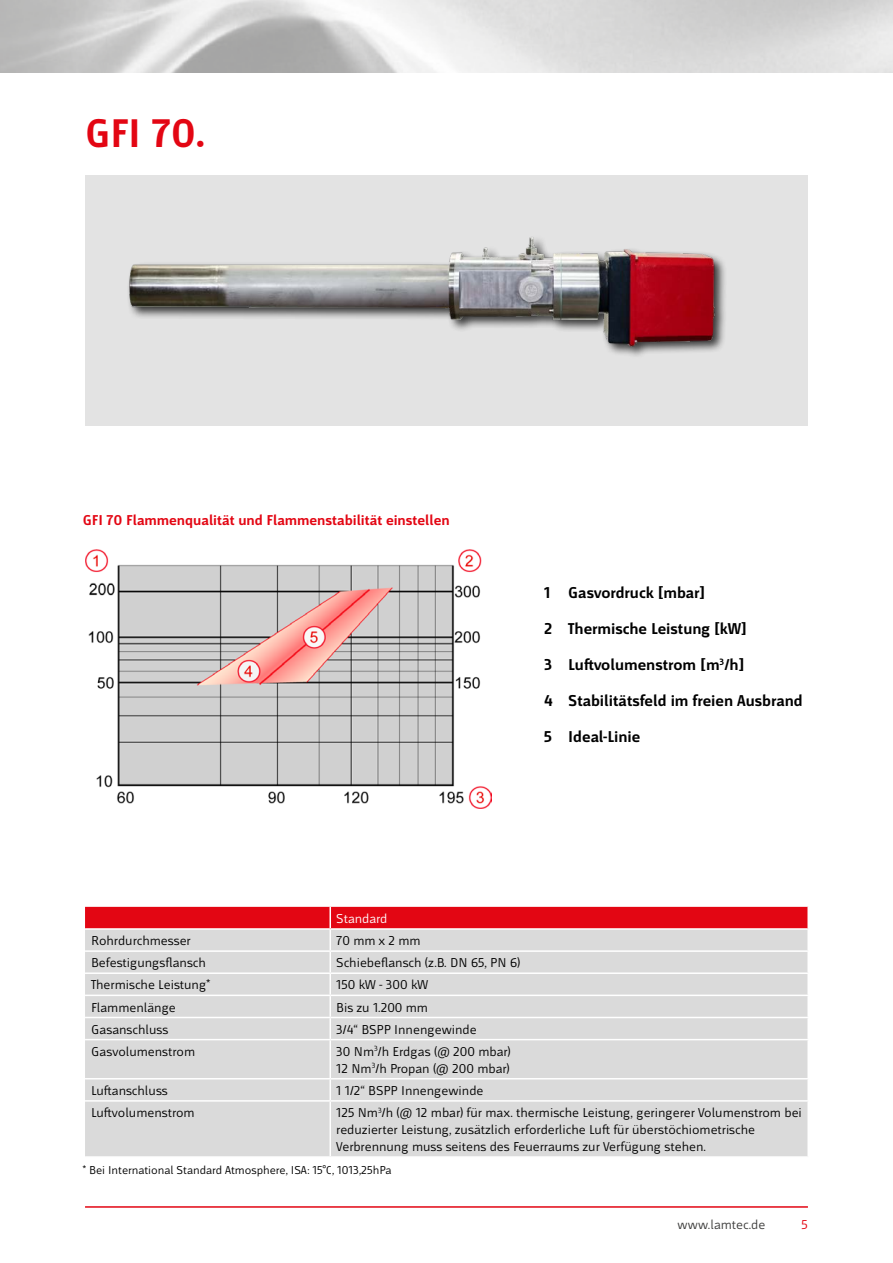
<style>
.page{position:relative;width:893px;height:1263px;background:#fff}
.page>*{position:absolute;margin:0;border:0;box-sizing:border-box;transform-origin:0 0}
.t1{font:700 42px "Mr Jones";color:#e30613}
.t2{font:700 16.5px/36px "Mr Jones";color:#000}
.t3{font:700 15px "Mr Jones";color:#e30613}
.t4{font:13.5px/17px "Mr Jones";color:#000}
.t5{font:13.5px "Mr Jones";color:#3c3c3b}
.t6{font:13.5px "Mr Jones";color:#fff}
.t7{font:13.5px "Mr Jones";color:#e30613}
.t8{font:12px "Mr Jones";color:#000}
</style>
<div class="page">
<hr style="left:85px;top:1206px;width:723px;height:2px;background:#e30613">
<div style="left:85px;top:907px;width:722px;height:21px;background:#e30613"></div>
<div style="left:85px;top:930px;width:722px;height:226px;background:#dadada"></div>
<hr style="left:329px;top:907px;width:2px;height:21px;background:#fff">
<hr style="left:329px;top:930px;width:2px;height:20px;background:#fff">
<hr style="left:329px;top:952px;width:2px;height:20px;background:#fff">
<hr style="left:329px;top:974px;width:2px;height:20px;background:#fff">
<hr style="left:329px;top:996px;width:2px;height:21px;background:#fff">
<hr style="left:329px;top:1018px;width:2px;height:21px;background:#fff">
<hr style="left:329px;top:1040px;width:2px;height:38px;background:#fff">
<hr style="left:329px;top:1079px;width:2px;height:21px;background:#fff">
<hr style="left:329px;top:1101px;width:2px;height:55px;background:#fff">
<hr style="left:85px;top:950px;width:245px;height:2px;background:#fff">
<hr style="left:330px;top:950px;width:479px;height:2px;background:#fff">
<hr style="left:85px;top:972px;width:245px;height:2px;background:#fff">
<hr style="left:330px;top:972px;width:479px;height:2px;background:#fff">
<hr style="left:85px;top:994px;width:245px;height:2px;background:#fff">
<hr style="left:330px;top:994px;width:479px;height:2px;background:#fff">
<hr style="left:85px;top:1017px;width:245px;height:1px;background:#fff">
<hr style="left:330px;top:1017px;width:479px;height:1px;background:#fff">
<hr style="left:85px;top:1039px;width:245px;height:1px;background:#fff">
<hr style="left:330px;top:1039px;width:479px;height:1px;background:#fff">
<hr style="left:85px;top:1078px;width:245px;height:1px;background:#fff">
<hr style="left:330px;top:1078px;width:479px;height:1px;background:#fff">
<hr style="left:85px;top:1100px;width:245px;height:1px;background:#fff">
<hr style="left:330px;top:1100px;width:479px;height:1px;background:#fff">
<img style="left:85px;top:549px;width:406px;height:260px">
<div style="left:85px;top:175px;width:723px;height:250px;background:#e3e3e3"></div>
<img style="left:128px;top:237px;width:593px;height:119px">
<h1 class="t1" style="left:85px;top:111px;width:121px">GFI 70.</h1>
<p class="t3" style="left:83px;top:512px;width:368px">GFI 70 Flammenqualität und Flammenstabilität einstellen</p>
<p class="t6" style="left:336px;top:911px;width:53px">Standard</p>
<p class="t2" style="left:544px;top:575px;width:260px">1 Gasvordruck [mbar]<br>2 Thermische Leistung [kW]<br>3 Luftvolumenstrom [m<sup>3</sup>/h]<br>4 Stabilitätsfeld im freien Ausbrand<br>5 Ideal-Linie</p>
<p class="t4" style="left:91px;top:932px;width:101px">Rohrdurchmesser</p>
<p class="t4" style="left:336px;top:932px;width:86px">70 mm x 2 mm</p>
<p class="t4" style="left:91px;top:954px;width:116px">Befestigungsflansch</p>
<p class="t4" style="left:336px;top:954px;width:186px">Schiebeflansch (z.B. DN 65, PN 6)</p>
<p class="t4" style="left:91px;top:976px;width:120px">Thermische Leistung*</p>
<p class="t4" style="left:336px;top:976px;width:93px">150 kW - 300 kW</p>
<p class="t4" style="left:91px;top:999px;width:86px">Flammenlänge</p>
<p class="t4" style="left:336px;top:999px;width:93px">Bis zu 1.200 mm</p>
<p class="t4" style="left:91px;top:1021px;width:79px">Gasanschluss</p>
<p class="t4" style="left:336px;top:1021px;width:142px">3/4“ BSPP Innengewinde</p>
<p class="t4" style="left:91px;top:1043px;width:106px">Gasvolumenstrom</p>
<p class="t4" style="left:336px;top:1043px;width:176px">30 Nm<sup>3</sup>/h Erdgas (@ 200 mbar)<br>12 Nm<sup>3</sup>/h Propan (@ 200 mbar)</p>
<p class="t4" style="left:91px;top:1082px;width:78px">Luftanschluss</p>
<p class="t4" style="left:336px;top:1082px;width:149px">1 1/2“ BSPP Innengewinde</p>
<p class="t4" style="left:91px;top:1104px;width:105px">Luftvolumenstrom</p>
<p class="t4" style="left:336px;top:1104px;width:467px">125 Nm<sup>3</sup>/h (@ 12 mbar) für max. thermische Leistung, geringerer Volumenstrom bei reduzierter Leistung, zusätzlich erforderliche Luft für überstöchiometrische<br>Verbrennung muss seitens des Feuerraums zur Verfügung stehen.</p>
<p class="t8" style="left:83px;top:1163px;width:310px">* Bei International Standard Atmosphere, ISA: 15°C, 1013,25hPa</p>
<p class="t5" style="left:678px;top:1217px;width:89px">www.lamtec.de</p>
<p class="t7" style="left:802px;top:1217px;width:8px">5</p>
</div>
